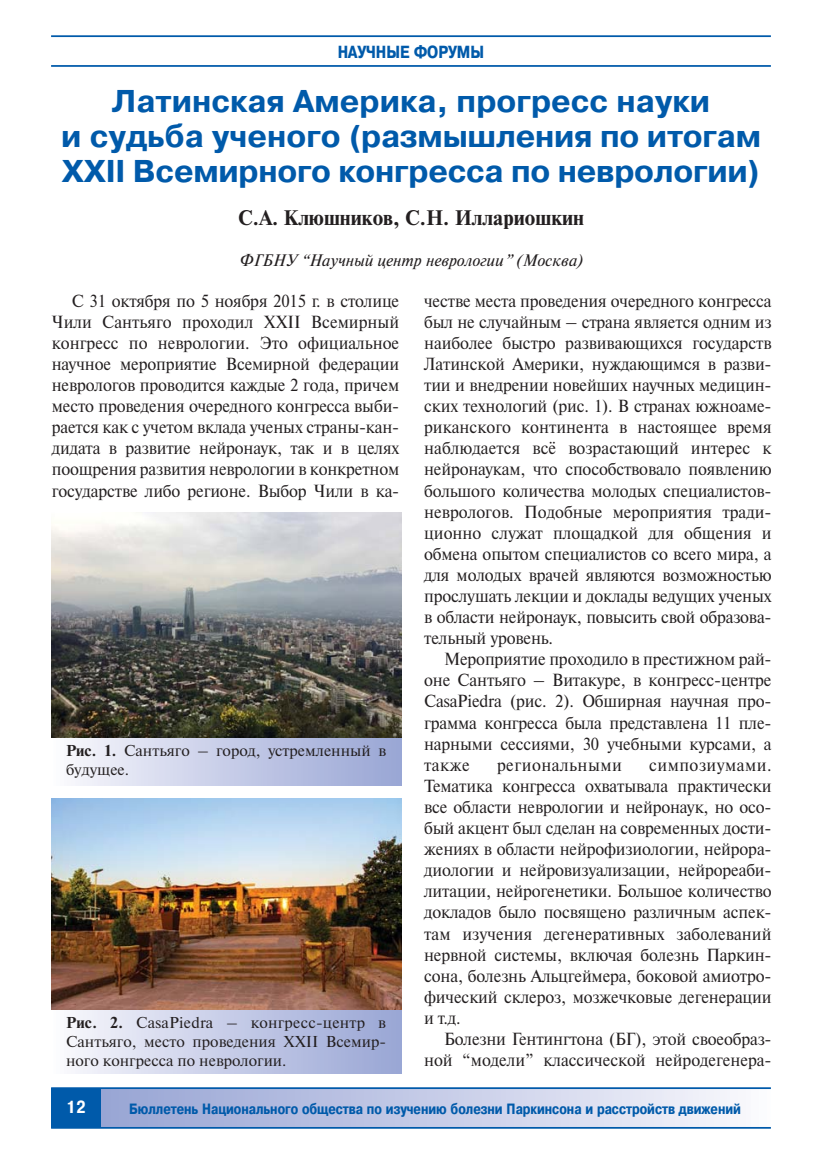
<style>
.page{position:relative;width:822px;height:1169px;background:#fff}
.page>*{position:absolute;margin:0;border:0;box-sizing:border-box;transform-origin:0 0}
.t1{font:700 31.5px/35px "Pragmatica C";letter-spacing:-.01em;color:#005aaa;text-align:center}
.t2{font:700 21px "Newton C";color:#231f20}
.t3{font:17.5px/21.2px "Newton C";letter-spacing:-.01em;color:#231f20;text-align:justify;scale:.95 1}
.t4{font:700 17.5px "Pragmatica Cond C";color:#005aaa}
.t5{font:17.5px "Newton C";letter-spacing:.03em;color:#231f20;scale:.95 1}
.t6{font:700 17.5px "Pragmatica Cond C";color:#fff}
.t7{font:italic 16.62px "Newton C";color:#231f20}
.t8{font:15.75px/18.9px "Newton C";color:#231f20}
.t9{font:700 14.88px "Pragmatica Cond C";color:#005aaa}
.s1{font-weight:700}
</style>
<div class="page">
<div style="left:101px;top:1088px;width:669px;height:40px;background:linear-gradient(to right,#96a3d3,#f9f8fd)"></div>
<div style="left:51px;top:1088px;width:50px;height:40px;background:#005aaa"></div>
<hr style="left:51px;top:1087px;width:719px;height:2px;background:#005aaa">
<hr style="left:51px;top:1127px;width:719px;height:1px;background:#005aaa">
<hr style="left:51px;top:35px;width:719px;height:2px;background:#005aaa">
<hr style="left:51px;top:65px;width:719px;height:2px;background:#005aaa">
<img style="left:51px;top:512px;width:350px;height:226px">
<img style="left:51px;top:799px;width:350px;height:211px">
<div style="left:51px;top:738px;width:350px;height:47px;background:linear-gradient(to right,#faf9fd,#98a4d4)"></div>
<div style="left:51px;top:1010px;width:350px;height:63px;background:linear-gradient(to right,#faf9fd,#98a4d4)"></div>
<p class="t4" style="left:337px;top:45px;width:148px">НАУЧНЫЕ ФОРУМЫ</p>
<h1 class="t1" style="left:61px;top:87px;width:701px">Латинская Америка, прогресс науки<br>и судьба ученого (размышления по итогам<br>XXII Всемирного конгресса по неврологии)</h1>
<p class="t2" style="left:238px;top:206px;width:347px">С.А. Клюшников, С.Н. Иллариошкин</p>
<p class="t7" style="left:239px;top:253px;width:345px">ФГБНУ “Научный центр неврологии” (Москва)</p>
<p class="t3" style="left:52px;top:292px;width:367px;text-indent:20px">С 31 октября по 5 ноября 2015 г. в столице Чили Сантьяго проходил XXII Всемирный конгресс по неврологии. Это официальное научное мероприятие Всемирной федерации неврологов проводится каждые 2 года, причем место проведения очередного конгресса выби&shy;рается как с учетом вклада ученых страны-кан&shy;дидата в развитие нейронаук, так и в целях поощрения развития неврологии в конкретном государстве либо регионе. Выбор Чили в ка-</p>
<p class="t3" style="left:424px;top:292px;width:367px">честве места проведения очередного конгресса был не случайным – страна является одним из наиболее быстро развивающихся государств Латинской Америки, нуждающимся в разви&shy;тии и внедрении новейших научных медицин&shy;ских технологий (рис. 1). В странах южноаме&shy;риканского континента в настоящее время наблюдается всё возрастающий интерес к нейро наукам, что способствовало появлению большого количества молодых специа листов&shy;неврологов. Подобные мероприятия тра ди&shy;цион но служат площадкой для общения и обмена опытом специалистов со всего мира, а для молодых врачей являются возможностью прослушать лекции и доклады ведущих ученых в области нейронаук, повысить свой образова&shy;тельный уровень.</p>
<p class="t3" style="left:424px;top:650px;width:367px;text-indent:20px">Мероприятие проходило в престижном рай&shy;оне Сантьяго – Витакуре, в конгресс-цент ре CasaPiedra (рис. 2). Обширная научная про&shy;грамма конгресса была представлена 11 пле&shy;нарными сессиями, 30 учебными курсами, а также</p>
<p class="t8" style="left:66px;top:743px;width:321px"><span class="s1">Рис. 1.</span> Сантьяго – город, устремленный в будущее.</p>
<p class="t5" style="left:497px;top:758px;width:133px">региональными</p>
<p class="t3" style="left:424px;top:756px;width:367px;text-indent:225px">симпозиумами.<br>Тематика конгресса охватывала практически все области неврологии и нейронаук, но осо&shy;бый акцент был сделан на современных дости&shy;жениях в области нейрофизиологии, нейрора&shy;диологии и нейровизуализации, нейрореаби&shy;литации, нейрогенетики. Большое количество докладов было посвящено различным аспек&shy;там изучения дегенеративных заболеваний нервной системы, включая болезнь Паркин&shy;сона, болезнь Альцгеймера, боковой амиотро&shy;фический склероз, мозжечковые дегенерации и т.д.</p>
<p class="t3" style="left:424px;top:1030px;width:367px;text-align:right">Болезни Гентингтона (БГ), этой своеобраз&shy;ной “модели” классической нейродегенера-</p>
<p class="t8" style="left:66px;top:1014px;width:321px;text-align:justify"><span class="s1">Рис. 2.</span> CasaPiedra – конгресс-центр в Сантьяго, место проведения XXII Все мир&shy;ного конгресса по неврологии.</p>
<p class="t6" style="left:66px;top:1100px;width:21px">12</p>
<p class="t9" style="left:129px;top:1103px;width:613px">Бюллетень Национального общества по изучению болезни Паркинсона и расстройств движений</p>
</div>
